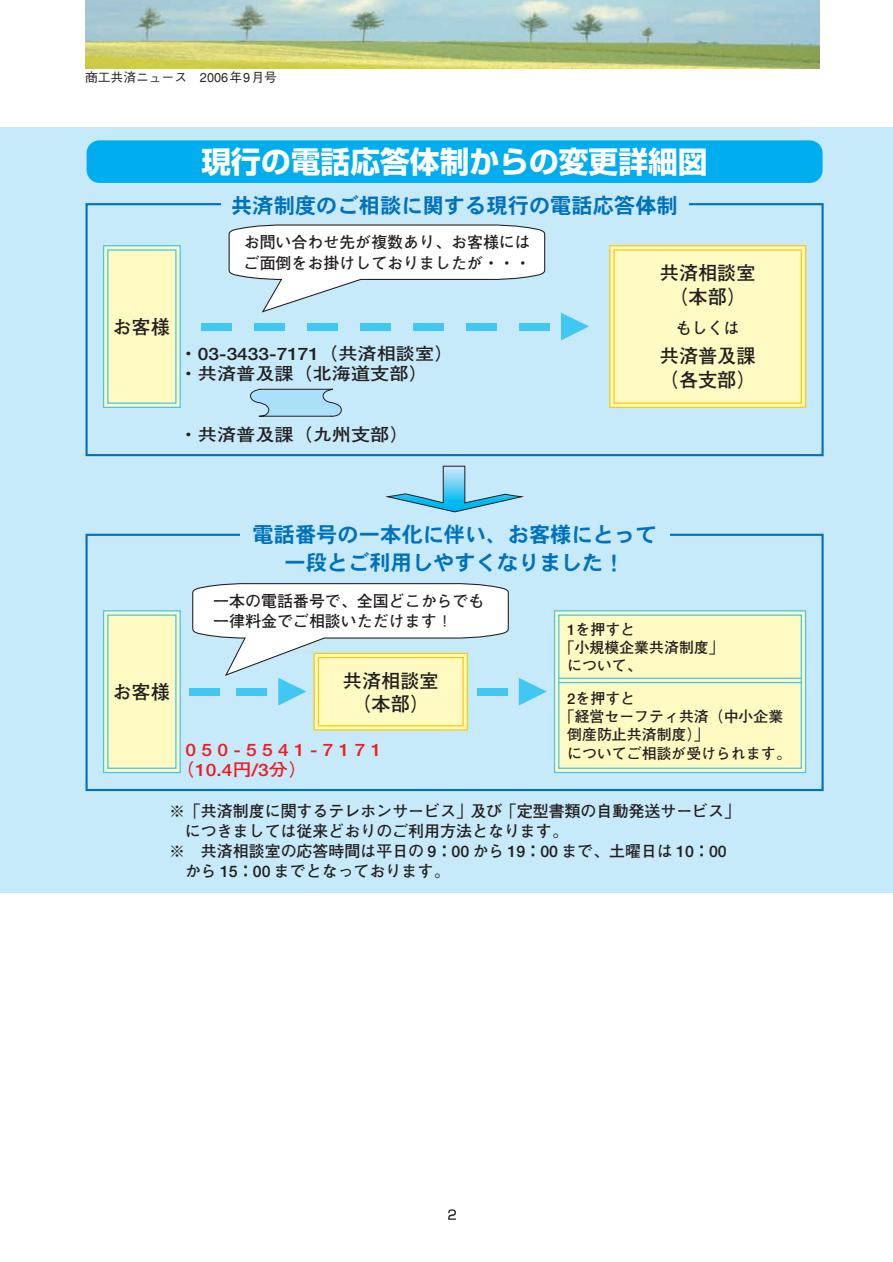
<style>
.page{position:relative;width:893px;height:1262px;background:#fff}
.page>*{position:absolute;margin:0;border:0;box-sizing:border-box;transform-origin:0 0}
.t1{font:700 29.7px "Shin Go";color:#fff}
.t2{font:21.3px/27.6px "DFPHS Gothic CID W7";color:#0072bc;text-align:center}
.t3{font:700 19.2px/23.4px "Futo Go B101";color:#231f20;text-align:center}
.t4{font:700 17.25px/20.2px "Futo Go B101";color:#231f20;scale:1.11 1}
.t5{font:700 17.25px/20.2px "Futo Go B101";color:#ee1d23;scale:1.11 1}
.t6{font:700 15.9px/20.2px "Futo Go B101";color:#231f20}
.t7{font:700 14.85px "Futo Go B101";color:#231f20}
.t8{font:500 12.75px "Gothic BBB";color:#231f20}
</style>
<div class="page">
<div style="left:0;top:128px;width:892px;height:765px;background:#c6eafa"></div>
<div style="left:87px;top:140px;width:735px;height:43px;background:#00aeef;border-radius:13px"></div>
<svg style="left:228px;top:225px;width:317px;height:88px"></svg>
<div style="left:103px;top:245px;width:78px;height:163px;background:#fffac1;border:1px solid #40c7f4"></div>
<div style="left:107px;top:249px;width:69px;height:155px;background:#fffac1;border:1px solid #40c7f4"></div>
<div style="left:609px;top:245px;width:197px;height:163px;background:#fffac1;border:1px solid #feca0a"></div>
<div style="left:613px;top:249px;width:189px;height:155px;background:#fffac1;border:1px solid #feca0a"></div>
<div style="left:201px;top:323px;width:31px;height:7px;background:#40c7f4"></div>
<div style="left:254px;top:323px;width:31px;height:7px;background:#40c7f4"></div>
<div style="left:307px;top:323px;width:30px;height:7px;background:#40c7f4"></div>
<div style="left:360px;top:323px;width:30px;height:7px;background:#40c7f4"></div>
<div style="left:413px;top:323px;width:30px;height:7px;background:#40c7f4"></div>
<div style="left:466px;top:323px;width:30px;height:7px;background:#40c7f4"></div>
<div style="left:519px;top:323px;width:30px;height:7px;background:#40c7f4"></div>
<svg style="left:561px;top:313px;width:28px;height:27px"></svg>
<svg style="left:385px;top:465px;width:139px;height:48px"></svg>
<svg style="left:250px;top:388px;width:92px;height:29px"></svg>
<div style="left:103px;top:610px;width:78px;height:163px;background:#fffac1;border:1px solid #40c7f4"></div>
<div style="left:107px;top:614px;width:69px;height:155px;background:#fffac1;border:1px solid #40c7f4"></div>
<div style="left:554px;top:610px;width:252px;height:163px;background:#fffac1;border:1px solid #40c7f4"></div>
<div style="left:558px;top:614px;width:244px;height:155px;background:#fffac1;border:1px solid #40c7f4"></div>
<svg style="left:519px;top:678px;width:28px;height:27px"></svg>
<div style="left:189px;top:688px;width:31px;height:7px;background:#40c7f4"></div>
<svg style="left:192px;top:583px;width:317px;height:122px"></svg>
<svg style="left:313px;top:653px;width:155px;height:77px;background:#fdea8b"></svg>
<div style="left:318px;top:657px;width:145px;height:69px;background:#fffac1;border:1px solid #feca0a"></div>
<hr style="left:559px;top:677px;width:242px;height:2px;background:#40c7f4">
<hr style="left:559px;top:682px;width:242px;height:1px;background:#40c7f4">
<div style="left:85px;top:203px;width:738px;height:253px;border:2px solid #0072bc"></div>
<div style="left:220px;top:189px;width:468px;height:30px;background:#c6eafa"></div>
<div style="left:85px;top:534px;width:738px;height:257px;border:2px solid #0072bc"></div>
<div style="left:240px;top:519px;width:429px;height:59px;background:#c6eafa"></div>
<svg style="left:448px;top:1209px;width:8px;height:11px"></svg>
<img style="left:85px;top:0;width:734px;height:68px">
<p class="t8" style="left:85px;top:73px;width:193px">商工共済ニュース　2006年9月号</p>
<h1 class="t1" style="left:201px;top:150px;width:507px">現行の電話応答体制からの変更詳細図</h1>
<p class="t3" style="left:112px;top:317px;width:59px">お客様</p>
<h2 class="t2" style="left:231px;top:194px;width:448px">共済制度のご相談に関する現行の電話応答体制</h2>
<p class="t6" style="left:244px;top:234px;width:289px">お問い合わせ先が複数あり、お客様にはご面倒をお掛けしておりましたが・・・</p>
<p class="t4" style="left:179px;top:345px;width:249px">・03-3433-7171（共済相談室）・共済普及課（北海道支部）</p>
<p class="t4" style="left:179px;top:426px;width:208px">・共済普及課（九州支部）</p>
<p class="t3" style="left:659px;top:263px;width:97px">共済相談室（本部）</p>
<p class="t6" style="left:675px;top:319px;width:65px">もしくは</p>
<p class="t3" style="left:659px;top:346px;width:97px;text-align:left">共済普及課（各支部）</p>
<p class="t3" style="left:112px;top:682px;width:59px">お客様</p>
<h2 class="t2" style="left:252px;top:523px;width:405px">電話番号の一本化に伴い、お客様にとって一段とご利用しやすくなりました！</h2>
<p class="t6" style="left:213px;top:592px;width:273px">一本の電話番号で、全国どこからでも一律料金でご相談いただけます！</p>
<p class="t3" style="left:343px;top:670px;width:97px">共済相談室（本部）</p>
<p class="t5" style="left:176px;top:741px;width:186px;text-indent:10px">0 5 0 - 5 5 4 1 - 7 1 7 1（10.4円/3分）</p>
<p class="t7" style="left:567px;top:624px;width:69px">1を押すと</p>
<p class="t7" style="left:560px;top:642px;width:165px">「小規模企業共済制度」</p>
<p class="t7" style="left:567px;top:660px;width:76px">について、</p>
<p class="t7" style="left:567px;top:693px;width:69px">2を押すと</p>
<p class="t7" style="left:560px;top:711px;width:225px">「経営セーフティ共済（中小企業</p>
<p class="t7" style="left:567px;top:729px;width:143px">倒産防止共済制度）」</p>
<p class="t7" style="left:567px;top:747px;width:225px">についてご相談が受けられます。</p>
<p class="t6" style="left:169px;top:802px;width:572px">※「共済制度に関するテレホンサービス」及び「定型書類の自動発送サービス」</p>
<p class="t6" style="left:185px;top:822px;width:384px">につきましては従来どおりのご利用方法となります。</p>
<p class="t6" style="left:169px;top:842px;width:559px">※　共済相談室の応答時間は平日の 9：00 から 19：00 まで、土曜日は 10：00</p>
<p class="t6" style="left:185px;top:863px;width:266px">から 15：00 までとなっております。</p>
</div>
